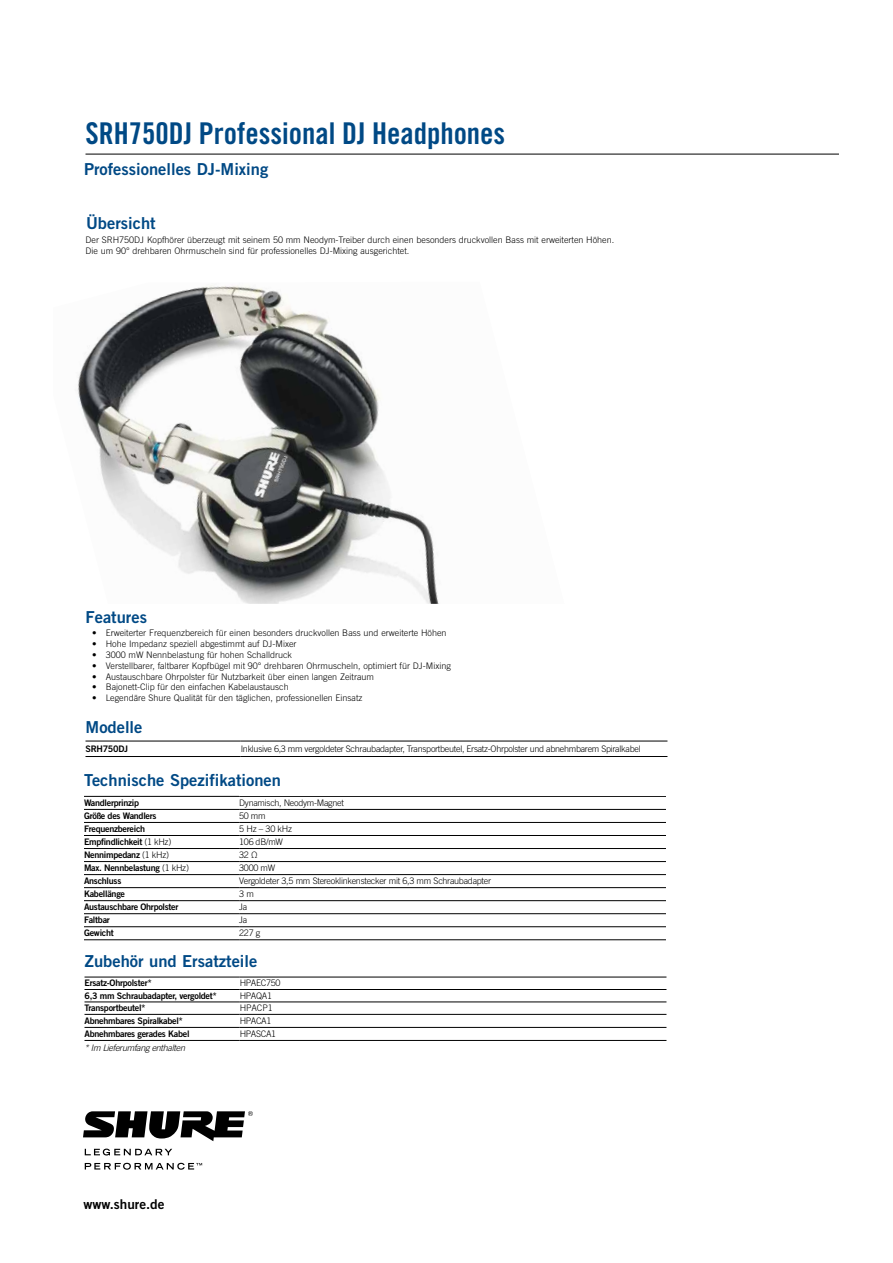
<style>
.page{position:relative;width:893px;height:1263px;background:#fff}
.page>*{position:absolute;margin:0;border:0;box-sizing:border-box;transform-origin:0 0}
.t1{font:30px "Trade Gothic LT Std Bd Cn 20";color:#004985}
.t2{font:16.5px "Trade Gothic LT Std Bd 2";color:#004985}
.t3{font:13.5px "Trade Gothic LT Std Bd 2";color:#000}
.t4{font:300 9px/10.8px "Trade Gothic LT Std";color:#000}
.t5{font:9px "Trade Gothic LT Std Bd 2";letter-spacing:-.03em;color:#000}
.t6{font:300 9px "Trade Gothic LT Std";letter-spacing:-.03em;color:#000}
.t7{font:italic 300 9px "Trade Gothic LT Std";letter-spacing:-.03em;color:#000}
.s1{font-family:"Trade Gothic LT Std";font-weight:300}
</style>
<div class="page">
<svg style="left:83px;top:1111px;width:170px;height:30px"></svg>
<svg style="left:85px;top:1148px;width:87px;height:7px"></svg>
<svg style="left:85px;top:1163px;width:117px;height:7px"></svg>
<hr style="left:86px;top:154px;width:753px;height:1px;background:#000">
<hr style="left:86px;top:741px;width:155px;height:1px;background:#000">
<hr style="left:241px;top:741px;width:426px;height:1px;background:#000">
<hr style="left:86px;top:756px;width:155px;height:1px;background:#000">
<hr style="left:241px;top:756px;width:426px;height:1px;background:#000">
<img style="left:77px;top:285px;width:362px;height:319px">
<hr style="left:84px;top:835px;width:155px;height:1px;background:#000">
<hr style="left:239px;top:835px;width:427px;height:1px;background:#000">
<hr style="left:84px;top:848px;width:155px;height:1px;background:#000">
<hr style="left:239px;top:848px;width:427px;height:1px;background:#000">
<hr style="left:84px;top:861px;width:155px;height:1px;background:#000">
<hr style="left:239px;top:861px;width:427px;height:1px;background:#000">
<hr style="left:84px;top:874px;width:155px;height:1px;background:#000">
<hr style="left:239px;top:874px;width:427px;height:1px;background:#000">
<hr style="left:84px;top:887px;width:155px;height:1px;background:#000">
<hr style="left:239px;top:887px;width:427px;height:1px;background:#000">
<hr style="left:84px;top:900px;width:155px;height:1px;background:#000">
<hr style="left:239px;top:900px;width:427px;height:1px;background:#000">
<hr style="left:84px;top:913px;width:155px;height:1px;background:#000">
<hr style="left:239px;top:913px;width:427px;height:1px;background:#000">
<hr style="left:84px;top:926px;width:155px;height:1px;background:#000">
<hr style="left:239px;top:926px;width:427px;height:1px;background:#000">
<hr style="left:84px;top:939px;width:155px;height:1px;background:#000">
<hr style="left:239px;top:939px;width:427px;height:1px;background:#000">
<hr style="left:84px;top:796px;width:155px;height:1px;background:#000">
<hr style="left:239px;top:796px;width:427px;height:1px;background:#000">
<hr style="left:84px;top:809px;width:155px;height:1px;background:#000">
<hr style="left:239px;top:809px;width:427px;height:1px;background:#000">
<hr style="left:84px;top:822px;width:155px;height:1px;background:#000">
<hr style="left:239px;top:822px;width:427px;height:1px;background:#000">
<hr style="left:85px;top:1002px;width:155px;height:1px;background:#000">
<hr style="left:240px;top:1002px;width:426px;height:1px;background:#000">
<hr style="left:85px;top:1014px;width:155px;height:1px;background:#000">
<hr style="left:240px;top:1014px;width:426px;height:1px;background:#000">
<hr style="left:85px;top:1027px;width:155px;height:1px;background:#000">
<hr style="left:240px;top:1027px;width:426px;height:1px;background:#000">
<hr style="left:85px;top:1040px;width:155px;height:1px;background:#000">
<hr style="left:240px;top:1040px;width:426px;height:1px;background:#000">
<hr style="left:85px;top:977px;width:155px;height:1px;background:#000">
<hr style="left:240px;top:977px;width:426px;height:1px;background:#000">
<hr style="left:85px;top:989px;width:155px;height:1px;background:#000">
<hr style="left:240px;top:989px;width:426px;height:1px;background:#000">
<h1 class="t1" style="left:86px;top:115px;width:421px">SRH750DJ Professional DJ Headphones</h1>
<h2 class="t2" style="left:84px;top:159px;width:186px">Professionelles DJ-Mixing</h2>
<h2 class="t2" style="left:86px;top:213px;width:71px">Übersicht</h2>
<p class="t4" style="left:86px;top:234px;width:530px">Der SRH750DJ Kopfhörer überzeugt mit seinem 50 mm Neodym-Treiber durch einen besonders druckvollen Bass mit erweiterten Höhen.<br>Die um 90° drehbaren Ohrmuscheln sind für professionelles DJ-Mixing ausgerichtet.</p>
<h2 class="t2" style="left:86px;top:607px;width:63px">Features</h2>
<p class="t4" style="left:92px;top:627px;width:356px">• Erweiterter Frequenzbereich für einen besonders druckvollen Bass und erweiterte Höhen</p>
<p class="t4" style="left:92px;top:638px;width:206px">• Hohe Impedanz speziell abgestimmt auf DJ-Mixer</p>
<p class="t4" style="left:92px;top:649px;width:201px">• 3000 mW Nennbelastung für hohen Schalldruck</p>
<p class="t4" style="left:92px;top:660px;width:360px">• Verstellbarer, faltbarer Kopfbügel mit 90° drehbaren Ohrmuscheln, optimiert für DJ-Mixing</p>
<p class="t4" style="left:92px;top:671px;width:283px">• Austauschbare Ohrpolster für Nutzbarkeit über einen langen Zeitraum</p>
<p class="t4" style="left:92px;top:682px;width:198px">• Bajonett-Clip für den einfachen Kabelaustausch</p>
<p class="t4" style="left:92px;top:692px;width:272px">• Legendäre Shure Qualität für den täglichen, professionellen Einsatz</p>
<h2 class="t2" style="left:86px;top:717px;width:58px">Modelle</h2>
<p class="t5" style="left:86px;top:743px;width:44px">SRH750DJ</p>
<p class="t6" style="left:241px;top:743px;width:401px">Inklusive 6,3 mm vergoldeter Schraubadapter, Transportbeutel, Ersatz-Ohrpolster und abnehmbarem Spiralkabel</p>
<h2 class="t2" style="left:84px;top:770px;width:198px">Technische Spezifikationen</h2>
<p class="t5" style="left:84px;top:797px;width:57px">Wandlerprinzip</p>
<p class="t6" style="left:239px;top:797px;width:106px">Dynamisch, Neodym-Magnet</p>
<p class="t5" style="left:84px;top:810px;width:74px">Größe des Wandlers</p>
<p class="t4" style="left:239px;top:810px;width:28px">50 mm</p>
<p class="t5" style="left:84px;top:823px;width:63px">Frequenzbereich</p>
<p class="t4" style="left:239px;top:823px;width:54px">5 Hz – 30 kHz</p>
<p class="t5" style="left:84px;top:836px;width:89px">Empfindlichkeit <span class="s1">(1 kHz)</span></p>
<p class="t4" style="left:239px;top:836px;width:45px">106 dB/mW</p>
<p class="t5" style="left:84px;top:849px;width:87px">Nennimpedanz <span class="s1">(1 kHz)</span></p>
<p class="t4" style="left:239px;top:849px;width:20px">32 Ω</p>
<p class="t5" style="left:84px;top:862px;width:106px">Max. Nennbelastung <span class="s1">(1 kHz)</span></p>
<p class="t4" style="left:239px;top:862px;width:38px">3000 mW</p>
<p class="t5" style="left:84px;top:875px;width:39px">Anschluss</p>
<p class="t6" style="left:239px;top:875px;width:253px">Vergoldeter 3,5 mm Stereoklinkenstecker mit 6,3 mm Schraubadapter</p>
<p class="t5" style="left:84px;top:888px;width:43px">Kabellänge</p>
<p class="t4" style="left:239px;top:888px;width:16px">3 m</p>
<p class="t5" style="left:84px;top:901px;width:96px">Austauschbare Ohrpolster</p>
<p class="t4" style="left:239px;top:901px;width:10px">Ja</p>
<p class="t5" style="left:84px;top:914px;width:27px">Faltbar</p>
<p class="t4" style="left:239px;top:914px;width:10px">Ja</p>
<p class="t5" style="left:84px;top:927px;width:31px">Gewicht</p>
<p class="t4" style="left:239px;top:927px;width:23px">227 g</p>
<h2 class="t2" style="left:85px;top:951px;width:174px">Zubehör und Ersatzteile</h2>
<p class="t5" style="left:85px;top:977px;width:69px">Ersatz-Ohrpolster*</p>
<p class="t6" style="left:240px;top:978px;width:42px">HPAEC750</p>
<p class="t5" style="left:85px;top:990px;width:134px">6,3 mm Schraubadapter, vergoldet*</p>
<p class="t4" style="left:240px;top:990px;width:34px">HPAQA1</p>
<p class="t5" style="left:85px;top:1002px;width:63px">Transportbeutel*</p>
<p class="t4" style="left:240px;top:1002px;width:35px">HPACP1</p>
<p class="t5" style="left:85px;top:1015px;width:100px">Abnehmbares Spiralkabel*</p>
<p class="t4" style="left:240px;top:1015px;width:33px">HPACA1</p>
<p class="t5" style="left:85px;top:1028px;width:107px">Abnehmbares gerades Kabel</p>
<p class="t6" style="left:240px;top:1028px;width:38px">HPASCA1</p>
<p class="t7" style="left:85px;top:1043px;width:102px">* Im Lieferumfang enthalten</p>
<h3 class="t3" style="left:83px;top:1196px;width:83px">www.shure.de</h3>
</div>
